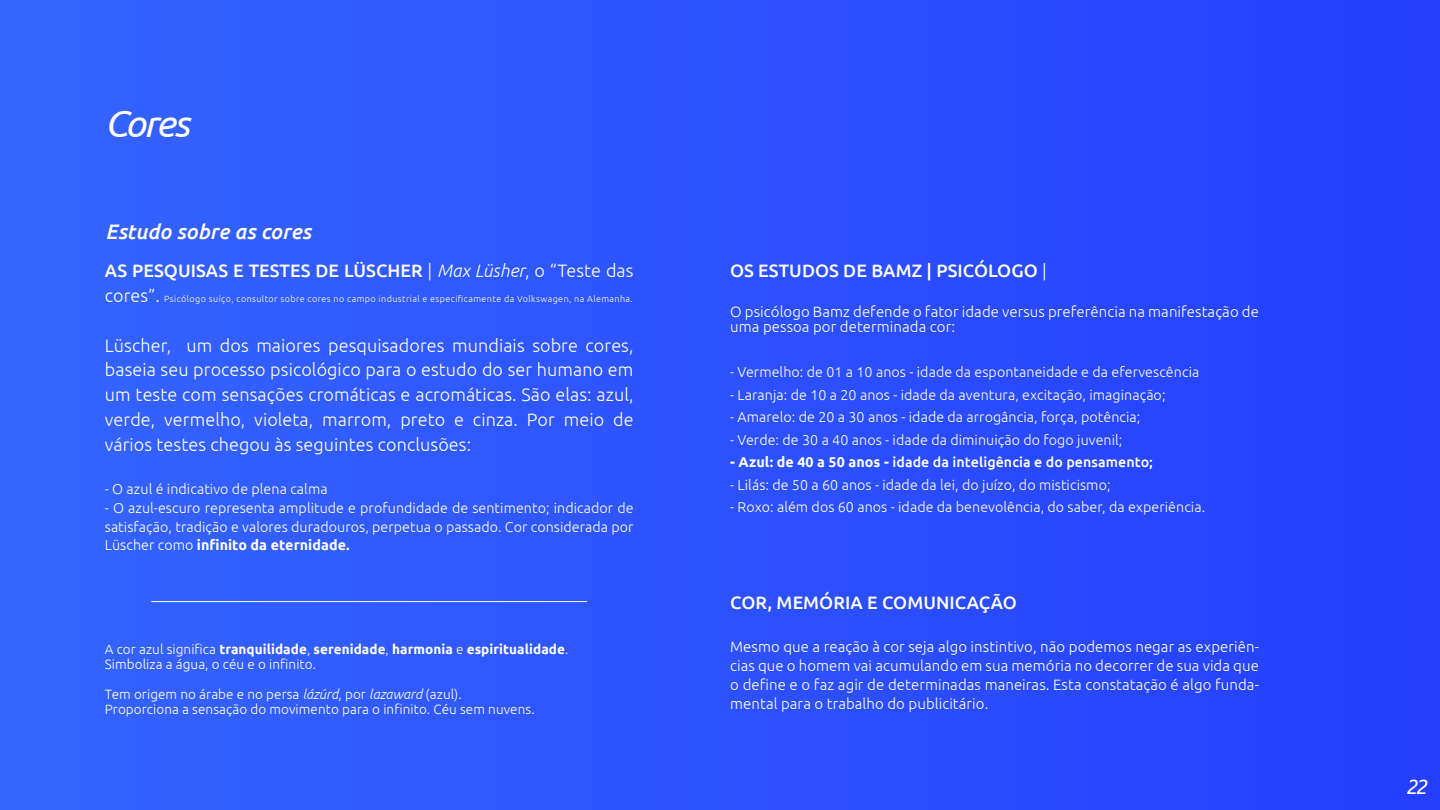
<style>
.page{position:relative;width:1440px;height:810px;background:#fff}
.page>*{position:absolute;margin:0;border:0;box-sizing:border-box;transform-origin:0 0}
.t1{font:italic 37.95px "Ubuntu";letter-spacing:-.05em;color:#fff}
.t2{font:italic 500 21px "Ubuntu";letter-spacing:.005em;color:#fff}
.t3{font:italic 21px "Ubuntu";color:#fff}
.t4{font:300 18px/24.8px "Ubuntu";letter-spacing:.005em;color:#fff;text-align:justify}
.t5{font:500 18px "Ubuntu";letter-spacing:.005em;color:#fff}
.t6{font:300 15px/18.8px "Ubuntu";letter-spacing:.005em;color:#fff}
.t7{font:300 14.25px/18.8px "Ubuntu";letter-spacing:.005em;color:#fff;text-align:justify}
.t8{font:500 14.25px "Ubuntu";letter-spacing:.005em;color:#fff}
.t9{font:300 13.5px/15px "Ubuntu";letter-spacing:.005em;color:#fff}
.t10{font:300 9px "Ubuntu";letter-spacing:.045em;color:#fff}
.s1{font-weight:300}
.s2{font-weight:300;font-style:italic}
.s3{font-size:18px}
.s4{font-weight:700}
.s5{font-style:italic}
</style>
<div class="page">
<div style="left:0;top:0;width:1440px;height:810px;background:linear-gradient(to right,#3565ff,#253eff)"></div>
<hr style="left:151px;top:601px;width:436px;height:1px;background:#fff">
<h1 class="t1" style="left:105px;top:100px;width:86px">Cores</h1>
<h2 class="t2" style="left:106px;top:219px;width:207px">Estudo sobre as cores</h2>
<p class="t5" style="left:105px;top:260px;width:530px">AS PESQUISAS E TESTES DE LÜSCHER <span class="s1">|</span> <span class="s2">Max Lüsher</span><span class="s1">, o “Teste das</span></p>
<p class="t10" style="left:105px;top:293px;width:530px"><span class="s3">cores”.</span> Psicólogo suíço, consultor sobre cores no campo industrial e especificamente da Volkswagen, na Alemanha.</p>
<p class="t4" style="left:105px;top:332px;width:530px">Lüscher, um dos maiores pesquisadores mundiais sobre cores, baseia seu processo psicológico para o estudo do ser humano em um teste com sensações cromáticas e acromáticas. São elas: azul, verde, vermelho, violeta, marrom, preto e cinza. Por meio de vários testes chegou às seguintes conclusões:</p>
<p class="t7" style="left:105px;top:479px;width:224px">- O azul é indicativo de plena calma</p>
<p class="t7" style="left:105px;top:498px;width:530px">- O azul-escuro representa amplitude e profundidade de sentimento; indicador de satisfação, tradição e valores duradouros, perpetua o passado. Cor considerada por Lüscher como <span class="s4">infinito da eternidade.</span></p>
<p class="t9" style="left:105px;top:641px;width:465px">A cor azul significa <span class="s4">tranquilidade</span>, <span class="s4">serenidade</span>, <span class="s4">harmonia</span> e <span class="s4">espiritualidade</span>.<br>Simboliza a água, o céu e o infinito.</p>
<p class="t9" style="left:105px;top:686px;width:431px">Tem origem no árabe e no persa <span class="s5">lázúrd</span>, por <span class="s5">lazaward</span> (azul).<br>Proporciona a sensação do movimento para o infinito. Céu sem nuvens.</p>
<p class="t5" style="left:730px;top:260px;width:318px">OS ESTUDOS DE BAMZ | PSICÓLOGO <span class="s1">|</span></p>
<p class="t6" style="left:730px;top:304px;width:530px;line-height:15px">O psicólogo Bamz defende o fator idade versus preferência na manifestação de uma pessoa por determinada cor:</p>
<p class="t7" style="left:730px;top:362px;width:471px">- Vermelho: de 01 a 10 anos - idade da espontaneidade e da efervescência</p>
<p class="t7" style="left:730px;top:385px;width:437px">- Laranja: de 10 a 20 anos - idade da aventura, excitação, imaginação;</p>
<p class="t7" style="left:730px;top:407px;width:412px">- Amarelo: de 20 a 30 anos - idade da arrogância, força, potência;</p>
<p class="t7" style="left:730px;top:430px;width:394px">- Verde: de 30 a 40 anos - idade da diminuição do fogo juvenil;</p>
<p class="t8" style="left:730px;top:453px;width:424px"><span class="s4">- Azul: de 40 a 50 anos -</span> idade da inteligência e do pensamento;</p>
<p class="t7" style="left:730px;top:475px;width:382px">- Lilás: de 50 a 60 anos - idade da lei, do juízo, do misticismo;</p>
<p class="t7" style="left:730px;top:497px;width:477px">- Roxo: além dos 60 anos - idade da benevolência, do saber, da experiência.</p>
<p class="t5" style="left:730px;top:591px;width:288px">COR, MEMÓRIA E COMUNICAÇÃO</p>
<p class="t6" style="left:730px;top:637px;width:530px;text-align:justify">Mesmo que a reação à cor seja algo instintivo, não podemos negar as experiên&shy;cias que o homem vai acumulando em sua memória no decorrer de sua vida que o define e o faz agir de determinadas maneiras. Esta constatação é algo funda&shy;mental para o trabalho do publicitário.</p>
<h2 class="t3" style="left:1405px;top:774px;width:23px">22</h2>
</div>
